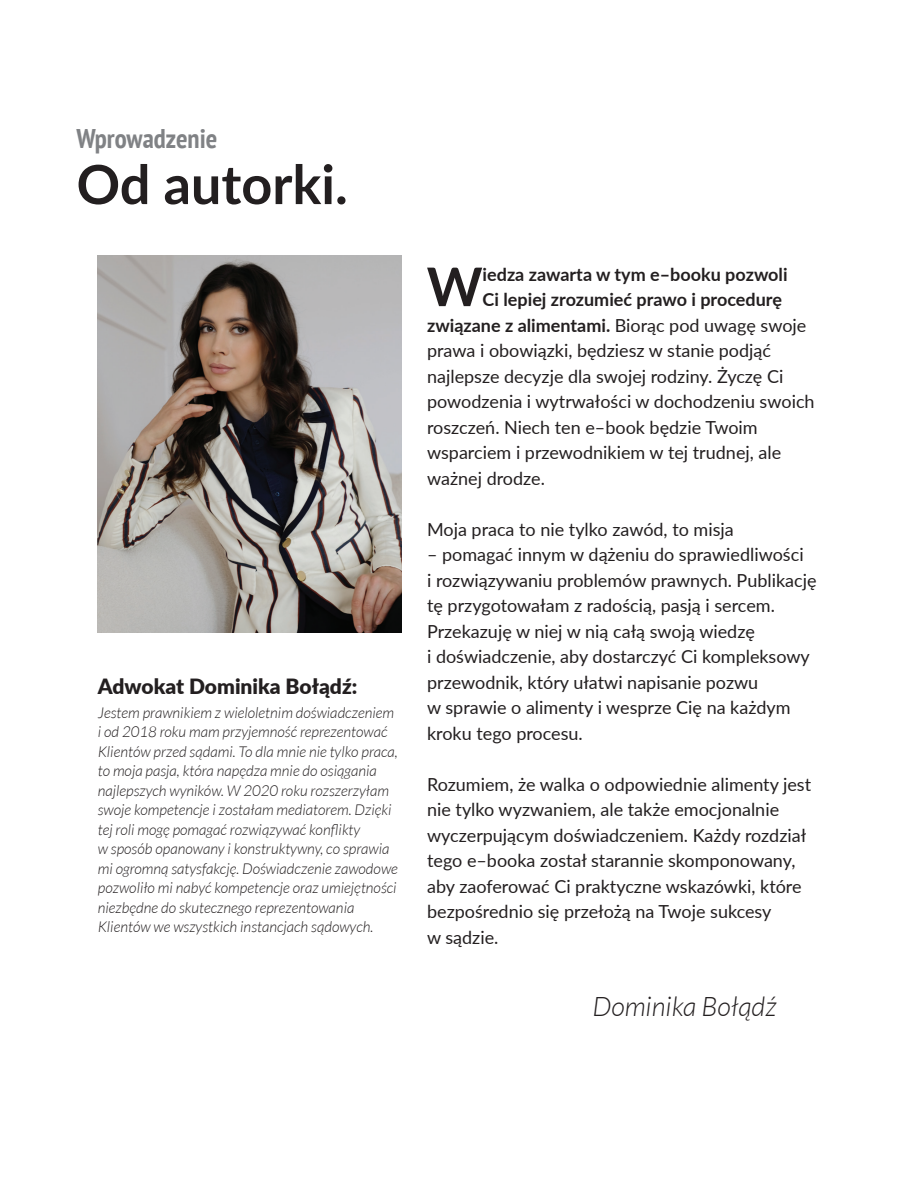
<style>
.page{position:relative;width:918px;height:1188px;background:#fff}
.page>*{position:absolute;margin:0;border:0;box-sizing:border-box;transform-origin:0 0}
.Chapter_title{font:700 54px "Lato";color:#231f20}
.Text_12{font:700 53.25px "Lato";color:#231f20}
.t1{font:italic 300 27px "Lato";color:#231f20}
.Chapter_number{font:700 condensed 27px "PT Sans";color:#808285}
.Title_14_bold{font:900 21px "Lato";color:#231f20}
.Text_12-2{font:18px/25.5px "Lato";color:#231f20}
.Text_12-3{font:700 18px "Lato";color:#231f20}
.Text_10_italic{font:italic 300 15px/19.5px "Lato";color:#231f20}
.s1{font-weight:400}
</style>
<div class="page">
<img style="left:98px;top:255px;width:304px;height:377px">
<p class="Chapter_number" style="left:77px;top:121px;width:142px">Wprowadzenie</p>
<p class="Chapter_title" style="left:77px;top:145px;width:273px">Od autorki.</p>
<p class="Title_14_bold" style="left:98px;top:670px;width:261px">Adwokat Dominika Bołądź:</p>
<p class="Text_10_italic" style="left:98px;top:703px;width:302px">Jestem prawnikiem z wieloletnim doświadczeniem i od 2018 roku mam przyjemność reprezentować Klientów przed sądami. To dla mnie nie tylko praca, to moja pasja, która napędza mnie do osiągania najlepszych wyników. W 2020 roku rozszerzyłam swoje kompetencje i zostałam mediatorem. Dzięki tej roli mogę pomagać rozwiązywać konflikty<br>w sposób opanowany i konstruktywny, co sprawia mi ogromną satysfakcję. Doświadczenie zawodowe pozwoliło mi nabyć kompetencje oraz umiejętności niezbędne do skutecznego reprezentowania Klientów we wszystkich instancjach sądowych.</p>
<p class="Text_12" style="left:427px;top:248px;width:58px">W</p>
<p class="Text_12-3" style="left:483px;top:261px;width:307px">iedza zawarta w tym e–booku pozwoli</p>
<p class="Text_12-3" style="left:483px;top:286px;width:301px">Ci lepiej zrozumieć prawo i procedurę</p>
<p class="Text_12-3" style="left:427px;top:312px;width:381px">związane z alimentami. <span class="s1">Biorąc pod uwagę swoje</span></p>
<p class="Text_12-2" style="left:427px;top:337px;width:345px">prawa i obowiązki, będziesz w stanie podjąć</p>
<p class="Text_12-2" style="left:427px;top:363px;width:358px">najlepsze decyzje dla swojej rodziny. Życzę Ci</p>
<p class="Text_12-2" style="left:427px;top:388px;width:389px">powodzenia i wytrwałości w dochodzeniu swoich</p>
<p class="Text_12-2" style="left:427px;top:414px;width:332px">roszczeń. Niech ten e–book będzie Twoim</p>
<p class="Text_12-2" style="left:427px;top:439px;width:356px">wsparciem i przewodnikiem w tej trudnej, ale</p>
<p class="Text_12-2" style="left:427px;top:465px;width:119px">ważnej drodze.</p>
<p class="Text_12-2" style="left:427px;top:516px;width:308px">Moja praca to nie tylko zawód, to misja</p>
<p class="Text_12-2" style="left:427px;top:541px;width:391px">– pomagać innym w dążeniu do sprawiedliwości<br>i rozwiązywaniu problemów prawnych. Publikację tę przygotowałam z radością, pasją i sercem.<br>Przekazuję w niej w nią całą swoją wiedzę<br>i doświadczenie, aby dostarczyć Ci kompleksowy przewodnik, który ułatwi napisanie pozwu<br>w sprawie o alimenty i wesprze Cię na każdym kroku tego procesu.</p>
<p class="Text_12-2" style="left:427px;top:771px;width:386px">Rozumiem, że walka o odpowiednie alimenty jest nie tylko wyzwaniem, ale także emocjonalnie wyczerpującym doświadczeniem. Każdy rozdział tego e–booka został starannie skomponowany, aby zaoferować Ci praktyczne wskazówki, które bezpośrednio się przełożą na Twoje sukcesy<br>w sądzie.</p>
<p class="t1" style="left:593px;top:991px;width:186px">Dominika Bołądź</p>
</div>
